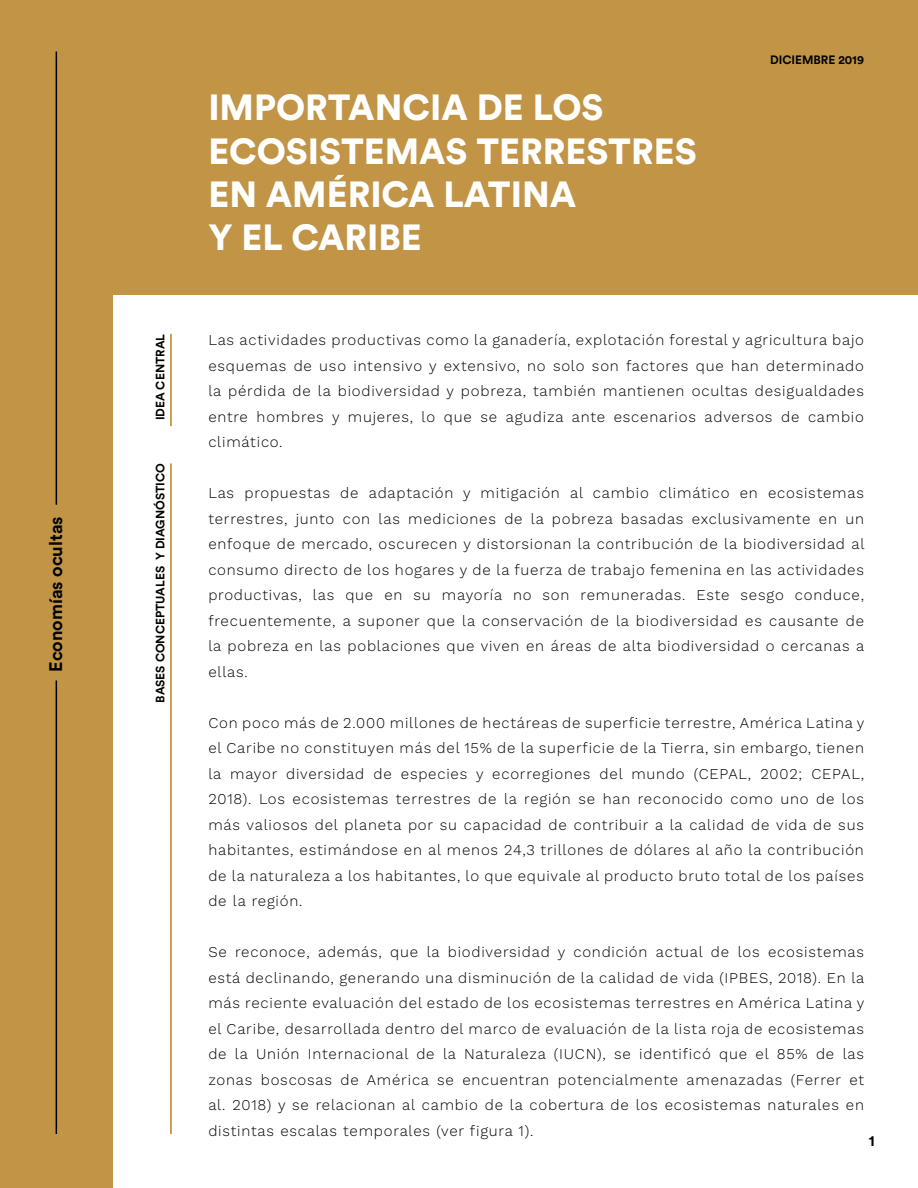
<style>
.page{position:relative;width:918px;height:1188px;background:#fff}
.page>*{position:absolute;margin:0;border:0;box-sizing:border-box;transform-origin:0 0}
.t1{font:900 36px/43.2px "Circular Std";color:#fff}
.t2{font:700 18px "Circular Std";color:#020203}
.t3{font:300 15px/25.5px "Work Sans";letter-spacing:.055em;color:#000;text-align:justify}
.t4{font:700 15px "Circular Std";color:#000}
.t5{font:700 12px "Circular Std";color:#020203}
</style>
<div class="page">
<div style="left:0;top:0;width:918px;height:294px;background:#c19446"></div>
<div style="left:0;top:294px;width:113px;height:894px;background:#c19446"></div>
<hr style="left:170px;top:463px;width:2px;height:671px;background:#c0801b">
<hr style="left:170px;top:334px;width:2px;height:92px;background:#c0801b">
<hr style="left:56px;top:680px;width:1px;height:454px;background:#020203">
<hr style="left:56px;top:51px;width:1px;height:454px;background:#020203">
<p class="t2" style="left:44px;top:672px;width:157px;rotate:-90deg">Economías ocultas</p>
<p class="t5" style="left:152px;top:420px;width:88px;rotate:-90deg">IDEA CENTRAL</p>
<p class="t5" style="left:152px;top:703px;width:241px;rotate:-90deg">BASES CONCEPTUALES Y DIAGNÓSTICO</p>
<h1 class="t1" style="left:208px;top:85px;width:490px">IMPORTANCIA DE LOS<br>ECOSISTEMAS TERRESTRES<br>EN AMÉRICA LATINA<br>Y EL CARIBE</h1>
<p class="t5" style="left:770px;top:52px;width:95px">DICIEMBRE 2019</p>
<p class="t3" style="left:208px;top:327px;width:657px">Las actividades productivas como la ganadería, explotación forestal y agricultura bajo esquemas de uso intensivo y extensivo, no solo son factores que han determinado la pérdida de la biodiversidad y pobreza, también mantienen ocultas desigualdades entre hombres y mujeres, lo que se agudiza ante escenarios adversos de cambio climático.</p>
<p class="t3" style="left:208px;top:480px;width:658px">Las propuestas de adaptación y mitigación al cambio climático en ecosistemas terrestres, junto con las mediciones de la pobreza basadas exclusivamente en un enfoque de mercado, oscurecen y distorsionan la contribución de la biodiversidad al consumo directo de los hogares y de la fuerza de trabajo femenina en las actividades productivas, las que en su mayoría no son remuneradas. Este sesgo conduce, frecuentemente, a suponer que la conservación de la biodiversidad es causante de la pobreza en las poblaciones que viven en áreas de alta biodiversidad o cercanas a ellas.</p>
<p class="t3" style="left:208px;top:709px;width:658px">Con poco más de 2.000 millones de hectáreas de superficie terrestre, América Latina y el Caribe no constituyen más del 15% de la superficie de la Tierra, sin embargo, tienen la mayor diversidad de especies y ecorregiones del mundo (CEPAL, 2002; CEPAL, 2018). Los ecosistemas terrestres de la región se han reconocido como uno de los más valiosos del planeta por su capacidad de contribuir a la calidad de vida de sus habitantes, estimándose en al menos 24,3 trillones de dólares al año la contribución de la naturaleza a los habitantes, lo que equivale al producto bruto total de los países de la región.</p>
<p class="t3" style="left:208px;top:939px;width:658px">Se reconoce, además, que la biodiversidad y condición actual de los ecosistemas está declinando, generando una disminución de la calidad de vida (IPBES, 2018). En la más reciente evaluación del estado de los ecosistemas terrestres en América Latina y el Caribe, desarrollada dentro del marco de evaluación de la lista roja de ecosistemas de la Unión Internacional de la Naturaleza (IUCN), se identificó que el 85% de las zonas boscosas de América se encuentran potencialmente amenazadas (Ferrer et al. 2018) y se relacionan al cambio de la cobertura de los ecosistemas naturales en distintas escalas temporales (ver figura 1).</p>
<p class="t4" style="left:869px;top:1131px;width:7px">1</p>
</div>
